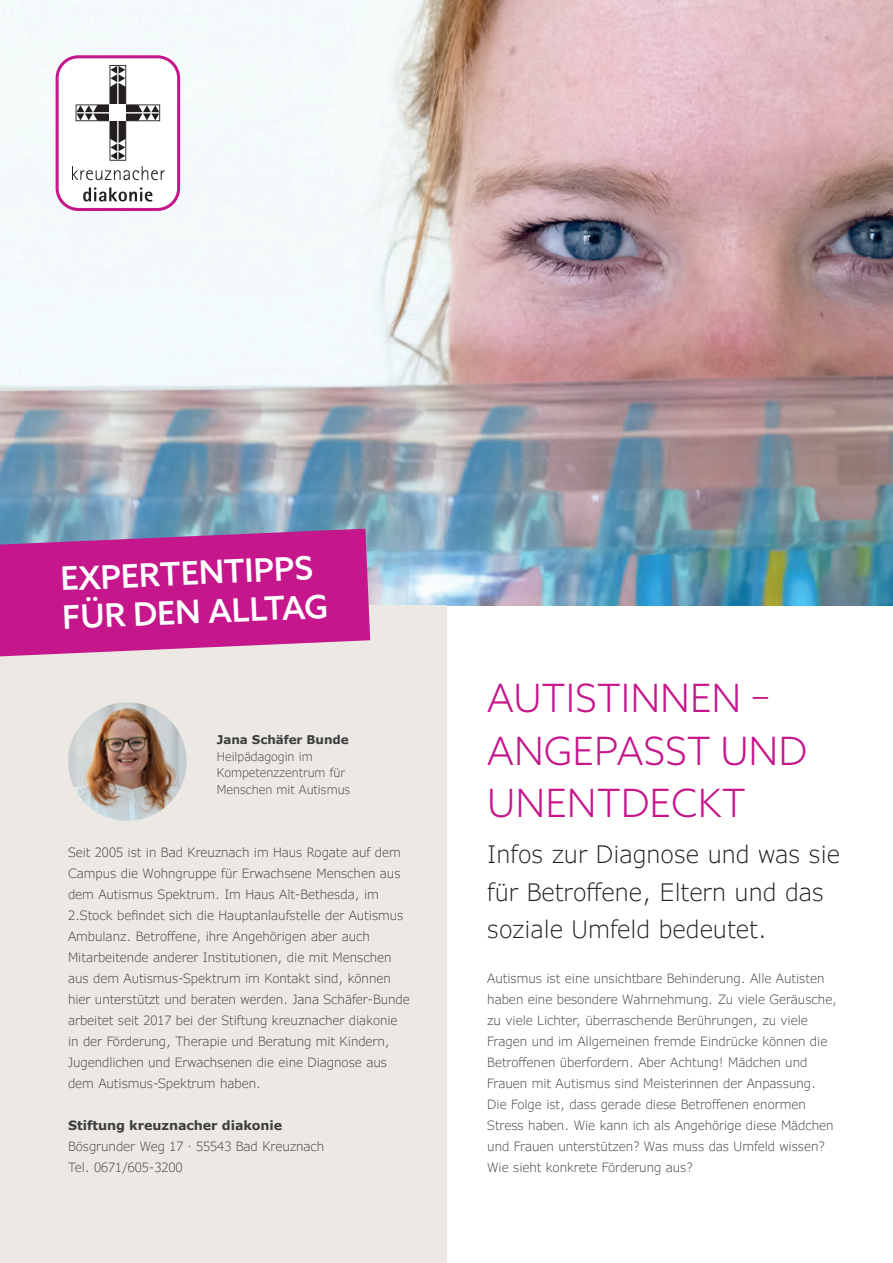
<style>
.page{position:relative;width:893px;height:1263px;background:#fff}
.page>*{position:absolute;margin:0;border:0;box-sizing:border-box;transform-origin:0 0}
.t1{font:300 39px/52.5px "Azo Sans";color:#c5168c}
.t2{font:500 32.4px/39px "Azo Sans";color:#fff}
.t3{font:300 24px/37.5px "Verdana Pro";color:#231f20}
.t4{font:300 12.75px/21px "Verdana Pro";letter-spacing:-.005em;color:#3e3e3f}
.t5{font:300 12px/16.5px "Verdana Pro";letter-spacing:-.005em;color:#3e3e3f}
.t6{font:700 12px "Verdana Pro";letter-spacing:-.005em;color:#3e3e3f}
.s1{font-weight:700}
.s2{font-family:"Azo Sans"}
</style>
<div class="page">
<img style="left:0;top:0;width:893px;height:606px">
<div style="left:0;top:606px;width:446px;height:657px;background:#ece9e4"></div>
<img style="left:68px;top:702px;width:119px;height:119px;border-radius:59px">
<svg style="left:0;top:529px;width:370px;height:127px;background:#c22b94"></svg>
<svg style="left:56px;top:55px;width:124px;height:156px"></svg>
<h2 class="t2" style="left:59px;top:560px;width:268px;rotate:-3deg">EXPERTENTIPPS<br>FÜR DEN ALLTAG</h2>
<p class="t6" style="left:217px;top:732px;width:133px">Jana Schäfer Bunde</p>
<p class="t5" style="left:217px;top:748px;width:135px">Heilpädagogin im<br>Kompetenzzentrum für<br>Menschen mit Autismus</p>
<p class="t4" style="left:68px;top:841px;width:343px">Seit 2005 ist in Bad Kreuznach im Haus Rogate auf dem Campus die Wohngruppe für Erwachsene Menschen aus dem Autismus Spektrum. Im Haus Alt-Bethesda, im 2.Stock befindet sich die Hauptanlaufstelle der Autismus Ambulanz. Betroffene, ihre Angehörigen aber auch Mitarbeitende anderer Institutionen, die mit Menschen aus dem Autismus-Spektrum im Kontakt sind, können hier unterstützt und beraten werden. Jana Schäfer-Bunde arbeitet seit 2017 bei der Stiftung kreuznacher diakonie in der Förderung, Therapie und Beratung mit Kindern, Jugendlichen und Erwachsenen die eine Diagnose aus dem Autismus-Spektrum haben.</p>
<p class="t4" style="left:68px;top:1115px;width:258px"><span class="s1">Stiftung kreuznacher diakonie<br></span>Bösgrunder Weg 17 <span class="s2">·</span> 55543 Bad Kreuznach<br>Tel. 0671/605-3200</p>
<h1 class="t1" style="left:487px;top:672px;width:321px">AUTISTINNEN –<br>ANGEPASST UND<br>UNENTDECKT</h1>
<h3 class="t3" style="left:487px;top:836px;width:354px">Infos zur Diagnose und was sie für Betroffene, Eltern und das soziale Umfeld bedeutet.</h3>
<p class="t4" style="left:487px;top:968px;width:351px">Autismus ist eine unsichtbare Behinderung. Alle Autisten haben eine besondere Wahrnehmung. Zu viele Geräusche, zu viele Lichter, überraschende Berührungen, zu viele Fragen und im Allgemeinen fremde Eindrücke können die Betroffenen überfordern. Aber Achtung! Mädchen und Frauen mit Autismus sind Meisterinnen der Anpassung.<br>Die Folge ist, dass gerade diese Betroffenen enormen Stress haben. Wie kann ich als Angehörige diese Mädchen und Frauen unterstützen? Was muss das Umfeld wissen?<br>Wie sieht konkrete Förderung aus?</p>
</div>
